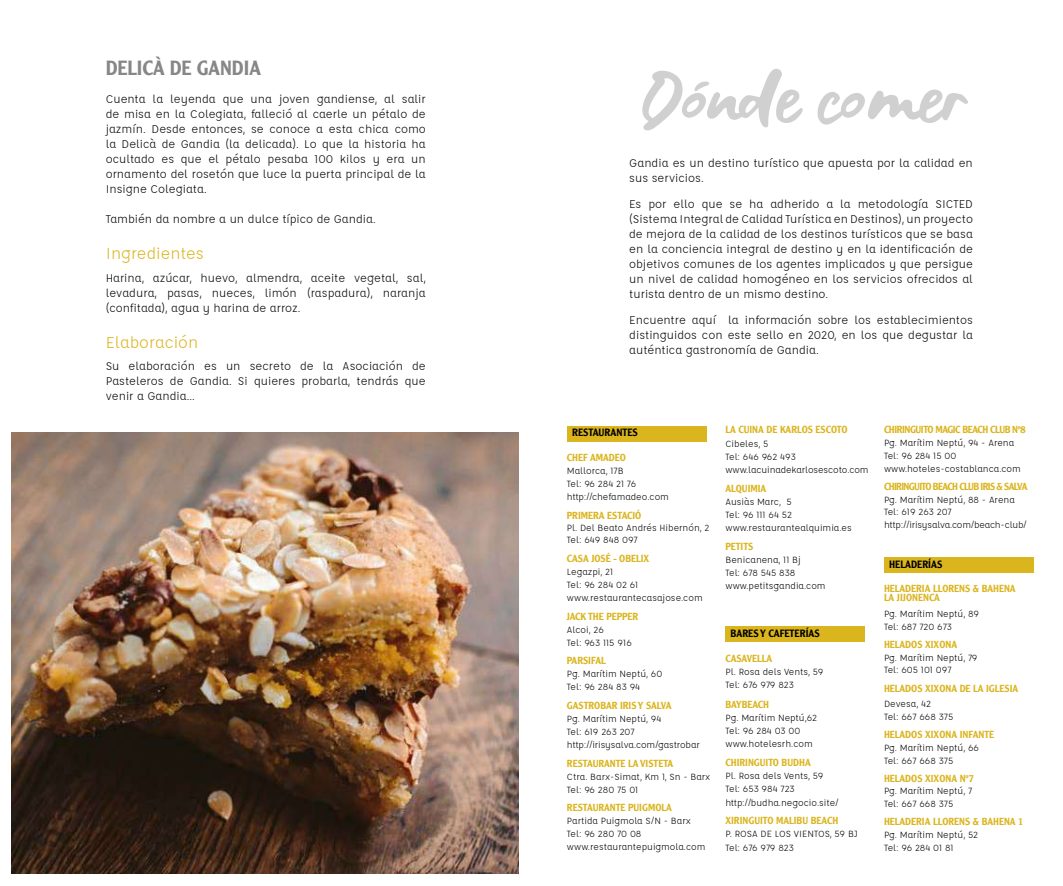
<style>
.page{position:relative;width:1063px;height:886px;background:#fff}
.page>*{position:absolute;margin:0;border:0;box-sizing:border-box;transform-origin:0 0}
.t1{font:65.88px "Blue Fires Sample";color:#d0d0d0}
.t2{font:500 20px "Clearface Gothic LH65";color:#878787}
.t3{font:17.5px "Affogato";color:#dbb51e}
.t4{font:12.5px/15px "Affogato";color:#000;text-align:justify}
.t5{font:500 10.25px "Clearface Gothic LH65";color:#000}
.t6{font:10px/13.1px "Affogato";color:#000}
.t7{font:500 10px/9.5px "Clearface Gothic LH65";color:#dbb51e}
.t8{font:500 10px "Clearface Gothic LH65";letter-spacing:-.06em;color:#dbb51e}
.t9{font:500 10px "Clearface Gothic LH65";letter-spacing:-.04em;color:#dbb51e}
</style>
<div class="page">
<img style="left:12px;top:432px;width:507px;height:441px">
<div style="left:567px;top:426px;width:139px;height:15px;background:#dbb51e"></div>
<div style="left:725px;top:627px;width:140px;height:15px;background:#dbb51e"></div>
<div style="left:884px;top:558px;width:149px;height:15px;background:#dbb51e"></div>
<svg style="left:694px;top:81px;width:15px;height:10px"></svg>
<h2 class="t2" style="left:106px;top:55px;width:157px">DELICÀ DE GANDIA</h2>
<p class="t4" style="left:106px;top:91px;width:322px">Cuenta la leyenda que una joven gandiense, al salir de misa en la Colegiata, falleció al caerle un pétalo de jazmín. Desde entonces, se conoce a esta chica como la Delicà de Gandia (la delicada). Lo que la historia ha ocultado es que el pétalo pesaba 100 kilos y era un ornamento del rosetón que luce la puerta principal de la Insigne Colegiata.</p>
<p class="t4" style="left:106px;top:211px;width:272px">También da nombre a un dulce típico de Gandia.</p>
<h3 class="t3" style="left:106px;top:243px;width:100px">Ingredientes</h3>
<p class="t4" style="left:106px;top:270px;width:322px">Harina, azúcar, huevo, almendra, aceite vegetal, sal, levadura, pasas, nueces, limón (raspadura), naranja (confitada), agua y harina de arroz.</p>
<h3 class="t3" style="left:106px;top:331px;width:94px">Elaboración</h3>
<p class="t4" style="left:106px;top:358px;width:322px">Su elaboración es un secreto de la Asociación de Pasteleros de Gandia. Si quieres probarla, tendrás que venir a Gandia...</p>
<h1 class="t1" style="left:639px;top:58px;width:326px">Donde comer</h1>
<p class="t4" style="left:629px;top:155px;width:345px">Gandia es un destino turístico que apuesta por la calidad en sus servicios.</p>
<p class="t4" style="left:629px;top:196px;width:345px">Es por ello que se ha adherido a la metodología SICTED (Sistema Integral de Calidad Turística en Destinos), un proyecto de mejora de la calidad de los destinos turísticos que se basa en la conciencia integral de destino y en la identificación de objetivos comunes de los agentes implicados y que persigue un nivel de calidad homogéneo en los servicios ofrecidos al turista dentro de un mismo destino.</p>
<p class="t4" style="left:629px;top:312px;width:345px">Encuentre aquí la información sobre los establecimientos distinguidos con este sello en 2020, en los que degustar la auténtica gastronomía de Gandia.</p>
<p class="t5" style="left:572px;top:426px;width:67px">RESTAURANTES</p>
<p class="t7" style="left:567px;top:453px;width:61px">CHEF AMADEO</p>
<p class="t6" style="left:567px;top:464px;width:104px">Mallorca, 17B<br>Tel: 96 284 21 76 http://chefamadeo.com</p>
<p class="t7" style="left:567px;top:510px;width:76px">PRIMERA ESTACIÓ</p>
<p class="t6" style="left:567px;top:521px;width:144px;line-height:12.2px">Pl. Del Beato Andrés Hibernón, 2<br>Tel: 649 848 097</p>
<p class="t7" style="left:567px;top:553px;width:84px">CASA JOSÉ - OBELIX</p>
<p class="t6" style="left:567px;top:565px;width:137px">Legazpi, 21<br>Tel: 96 284 02 61 www.restaurantecasajose.com</p>
<p class="t7" style="left:567px;top:611px;width:73px">JACK THE PEPPER</p>
<p class="t6" style="left:567px;top:623px;width:66px">Alcoi, 26<br>Tel: 963 115 916</p>
<p class="t7" style="left:567px;top:656px;width:40px">PARSIFAL</p>
<p class="t6" style="left:567px;top:667px;width:97px">Pg. Marítim Neptú, 60<br>Tel: 96 284 83 94</p>
<p class="t7" style="left:567px;top:700px;width:106px">GASTROBAR IRIS Y SALVA</p>
<p class="t6" style="left:567px;top:712px;width:134px">Pg. Marítim Neptú, 94<br>Tel: 619 263 207 http://irisysalva.com/gastrobar</p>
<p class="t7" style="left:567px;top:758px;width:108px">RESTAURANTE LA VISTETA</p>
<p class="t6" style="left:567px;top:770px;width:145px">Ctra. Barx-Simat, Km 1, Sn - Barx<br>Tel: 96 280 75 01</p>
<p class="t7" style="left:567px;top:803px;width:106px">RESTAURANTE PUIGMOLA</p>
<p class="t6" style="left:567px;top:814px;width:140px">Partida Puigmola S/N - Barx<br>Tel: 96 280 70 08 www.restaurantepuigmola.com</p>
<p class="t7" style="left:725px;top:425px;width:124px">LA CUINA DE KARLOS ESCOTO</p>
<p class="t6" style="left:725px;top:436px;width:145px">Cibeles, 5<br>Tel: 646 962 493 www.lacuinadekarlosescoto.com</p>
<p class="t7" style="left:725px;top:483px;width:42px">ALQUIMIA</p>
<p class="t6" style="left:725px;top:494px;width:128px">Ausiàs Marc, 5<br>Tel: 96 111 64 52 www.restaurantealquimia.es</p>
<p class="t7" style="left:725px;top:541px;width:29px">PETITS</p>
<p class="t6" style="left:725px;top:553px;width:102px">Benicanena, 11 Bj<br>Tel: 678 545 838 www.petitsgandia.com</p>
<p class="t5" style="left:731px;top:627px;width:91px">BARES Y CAFETERÍAS</p>
<p class="t7" style="left:725px;top:653px;width:48px">CASAVELLA</p>
<p class="t6" style="left:725px;top:665px;width:100px">Pl. Rosa dels Vents, 59<br>Tel: 676 979 823</p>
<p class="t7" style="left:725px;top:700px;width:45px">BAYBEACH</p>
<p class="t6" style="left:725px;top:711px;width:93px">Pg. Marítim Neptú,62<br>Tel: 96 284 03 00 www.hotelesrh.com</p>
<p class="t7" style="left:725px;top:758px;width:87px">CHIRINGUITO BUDHA</p>
<p class="t6" style="left:725px;top:769px;width:115px">Pl. Rosa dels Vents, 59<br>Tel: 653 984 723 http://budha.negocio.site/</p>
<p class="t7" style="left:725px;top:816px;width:114px">XIRINGUITO MALIBU BEACH</p>
<p class="t6" style="left:725px;top:827px;width:134px">P. ROSA DE LOS VIENTOS, 59 BJ<br>Tel: 676 979 823</p>
<p class="t9" style="left:884px;top:424px;width:143px">CHIRINGUITO MAGIC BEACH CLUB Nº8</p>
<p class="t6" style="left:884px;top:436px;width:138px;line-height:12.8px">Pg. Marítim Neptú, 94 - Arena<br>Tel: 96 284 15 00 www.hoteles-costablanca.com</p>
<p class="t8" style="left:884px;top:480px;width:145px">CHIRINGUITO BEACH CLUB IRIS &amp; SALVA</p>
<p class="t6" style="left:884px;top:493px;width:144px;line-height:12.8px">Pg. Marítim Neptú, 88 - Arena<br>Tel: 619 263 207 http://irisysalva.com/beach-club/</p>
<p class="t5" style="left:889px;top:558px;width:55px">HELADERÍAS</p>
<p class="t7" style="left:884px;top:583px;width:133px">HELADERIA LLORENS &amp; BAHENA<br>LA JIJONENCA</p>
<p class="t6" style="left:884px;top:607px;width:97px;line-height:12.8px">Pg. Marítim Neptú, 89<br>Tel: 687 720 673</p>
<p class="t7" style="left:884px;top:640px;width:75px">HELADOS XIXONA</p>
<p class="t6" style="left:884px;top:651px;width:95px;line-height:12.8px">Pg. Marítim Neptú, 79<br>Tel: 605 101 097</p>
<p class="t7" style="left:884px;top:683px;width:136px">HELADOS XIXONA DE LA IGLESIA</p>
<p class="t6" style="left:884px;top:697px;width:71px;line-height:12.8px">Devesa, 42<br>Tel: 667 668 375</p>
<p class="t7" style="left:884px;top:730px;width:112px">HELADOS XIXONA INFANTE</p>
<p class="t6" style="left:884px;top:741px;width:96px;line-height:12.8px">Pg. Marítim Neptú, 66<br>Tel: 667 668 375</p>
<p class="t7" style="left:884px;top:773px;width:91px">HELADOS XIXONA Nº7</p>
<p class="t6" style="left:884px;top:784px;width:90px;line-height:12.8px">Pg. Marítim Neptú, 7<br>Tel: 667 668 375</p>
<p class="t7" style="left:884px;top:817px;width:141px">HELADERIA LLORENS &amp; BAHENA 1</p>
<p class="t6" style="left:884px;top:828px;width:96px;line-height:12.6px">Pg. Marítim Neptú, 52<br>Tel: 96 284 01 81</p>
</div>
